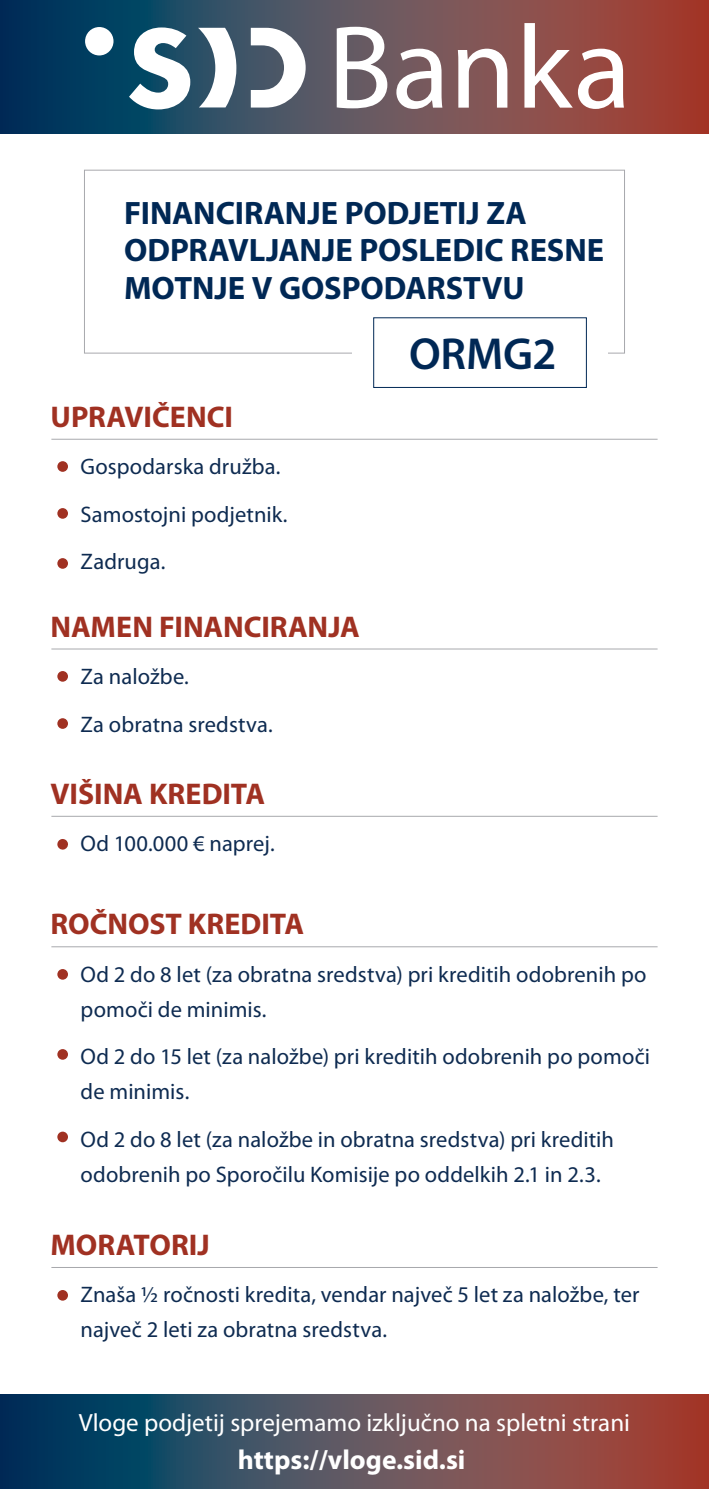
<style>
.page{position:relative;width:709px;height:1489px;background:#fff}
.page>*{position:absolute;margin:0;border:0;box-sizing:border-box;transform-origin:0 0}
.t1{font:600 45px "Myriad Pro";letter-spacing:-.005em;color:#002855}
.t2{font:700 32.5px/37.5px "Myriad Pro";color:#002855}
.t3{font:700 30px "Myriad Pro";color:#a03122}
.t4{font:700 27.5px "Myriad Pro";color:#fff}
.t5{font:25px "Myriad Pro";color:#fff}
.t6{font:22.5px/35px "Myriad Pro";letter-spacing:.005em;color:#0e2b51}
</style>
<div class="page">
<hr style="left:51px;top:439px;width:606px;height:1px;background:#a8a9ad">
<hr style="left:51px;top:648px;width:606px;height:1px;background:#a8a9ad">
<hr style="left:51px;top:815px;width:606px;height:1px;background:#a8a9ad">
<hr style="left:51px;top:1266px;width:606px;height:1px;background:#a8a9ad">
<hr style="left:51px;top:946px;width:606px;height:1px;background:#a8a9ad">
<svg style="left:0;top:0;width:709px;height:134px;background:#534854"></svg>
<svg style="left:0;top:1394px;width:709px;height:94px;background:#564b56"></svg>
<div style="left:85px;top:27px;width:28px;height:28px;background:#fff;border-radius:50%"></div>
<svg style="left:129px;top:27px;width:61px;height:82px"></svg>
<svg style="left:198px;top:28px;width:38px;height:79px"></svg>
<svg style="left:251px;top:28px;width:55px;height:79px"></svg>
<svg style="left:337px;top:27px;width:50px;height:81px"></svg>
<svg style="left:396px;top:49px;width:46px;height:60px"></svg>
<svg style="left:458px;top:49px;width:49px;height:59px"></svg>
<svg style="left:524px;top:23px;width:100px;height:86px"></svg>
<div style="left:57px;top:461px;width:11px;height:11px;background:#a03122;border-radius:50%"></div>
<div style="left:57px;top:671px;width:11px;height:10px;background:#a03122;border-radius:50%"></div>
<div style="left:57px;top:508px;width:11px;height:10px;background:#a03122;border-radius:50%"></div>
<div style="left:57px;top:558px;width:11px;height:10px;background:#a03122;border-radius:50%"></div>
<div style="left:57px;top:718px;width:11px;height:10px;background:#a03122;border-radius:50%"></div>
<svg style="left:57px;top:838px;width:11px;height:12px"></svg>
<div style="left:57px;top:1289px;width:11px;height:11px;background:#a03122;border-radius:50%"></div>
<div style="left:57px;top:969px;width:11px;height:10px;background:#a03122;border-radius:50%"></div>
<div style="left:57px;top:1049px;width:11px;height:10px;background:#a03122;border-radius:50%"></div>
<div style="left:57px;top:1131px;width:11px;height:11px;background:#a03122;border-radius:50%"></div>
<div style="left:84px;top:170px;width:541px;height:183px;border:1px solid #a8a9ad"></div>
<div style="left:352px;top:311px;width:255px;height:83px;background:#fff"></div>
<div style="left:373px;top:317px;width:214px;height:71px;border:1px solid #002855"></div>
<h2 class="t2" style="left:124px;top:193px;width:481px">FINANCIRANJE PODJETIJ ZA<br>ODPRAVLJANJE POSLEDIC RESNE<br>MOTNJE V GOSPODARSTVU</h2>
<h1 class="t1" style="left:409px;top:325px;width:149px">ORMG2</h1>
<h3 class="t3" style="left:51px;top:397px;width:184px">UPRAVIČENCI</h3>
<p class="t6" style="left:81px;top:442px;width:208px;line-height:47.5px">Gospodarska družba.<br>Samostojni podjetnik.<br>Zadruga.</p>
<h3 class="t3" style="left:51px;top:606px;width:311px">NAMEN FINANCIRANJA</h3>
<p class="t6" style="left:81px;top:652px;width:194px;line-height:47.5px">Za naložbe.<br>Za obratna sredstva.</p>
<h3 class="t3" style="left:51px;top:774px;width:216px">VIŠINA KREDITA</h3>
<p class="t6" style="left:81px;top:825px;width:196px">Od 100.000 € naprej.</p>
<h3 class="t3" style="left:51px;top:904px;width:255px">ROČNOST KREDITA</h3>
<p class="t6" style="left:81px;top:956px;width:567px">Od 2 do 8 let (za obratna sredstva) pri kreditih odobrenih po pomoči de minimis.</p>
<p class="t6" style="left:81px;top:1038px;width:571px">Od 2 do 15 let (za naložbe) pri kreditih odobrenih po pomoči de minimis.</p>
<p class="t6" style="left:81px;top:1121px;width:535px">Od 2 do 8 let (za naložbe in obratna sredstva) pri kreditih odobrenih po Sporočilu Komisije po oddelkih 2.1 in 2.3.</p>
<h3 class="t3" style="left:51px;top:1225px;width:161px">MORATORIJ</h3>
<p class="t6" style="left:81px;top:1276px;width:560px">Znaša ½ ročnosti kredita, vendar največ 5 let za naložbe, ter največ 2 leti za obratna sredstva.</p>
<p class="t5" style="left:79px;top:1407px;width:552px">Vloge podjetij sprejemamo izključno na spletni strani</p>
<p class="t4" style="left:238px;top:1441px;width:229px">https://vloge.sid.si</p>
</div>
